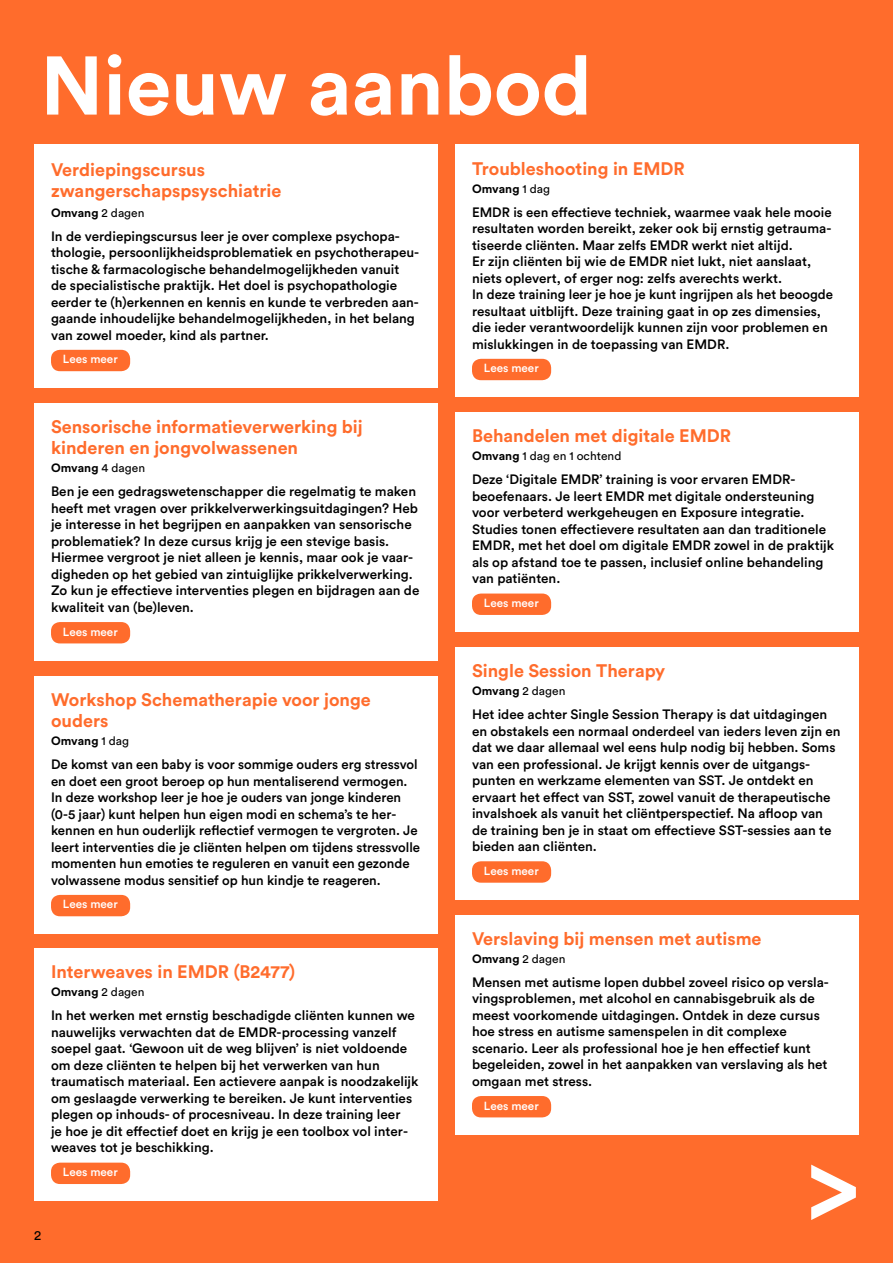
<style>
.page{position:relative;width:893px;height:1263px;background:#ff6c2c}
.page>*{position:absolute;margin:0;border:0;box-sizing:border-box;transform-origin:0 0}
.t1{font:700 103.8px "Circular Pro";color:#fff}
.t2{font:700 82.05px "Circular Pro";color:#fff}
.t3{font:700 18px/21px "Circular Pro";color:#ff6c2c}
.t4{font:500 13.5px/16.5px "Circular Pro";color:#000}
.t5{font:13.5px "Circular Pro";color:#000}
.t6{font:700 12px "Circular Pro";color:#000}
.t7{font:12px "Circular Pro";color:#000}
.t8{font:500 11.7px "Circular Pro";color:#fff}
.s1{font-weight:400}
.s2{font-weight:700}
</style>
<div class="page">
<div style="left:34px;top:145px;width:404px;height:243px;background:#fff"></div>
<div style="left:51px;top:350px;width:79px;height:21px;background:#ff6c2c;border-radius:9px"></div>
<div style="left:455px;top:145px;width:404px;height:252px;background:#fff"></div>
<div style="left:472px;top:359px;width:79px;height:21px;background:#ff6c2c;border-radius:9px"></div>
<div style="left:455px;top:412px;width:404px;height:220px;background:#fff"></div>
<div style="left:472px;top:593px;width:79px;height:22px;background:#ff6c2c;border-radius:9px"></div>
<div style="left:455px;top:647px;width:404px;height:253px;background:#fff"></div>
<div style="left:472px;top:861px;width:79px;height:22px;background:#ff6c2c;border-radius:9px"></div>
<div style="left:455px;top:915px;width:404px;height:219px;background:#fff"></div>
<div style="left:472px;top:1096px;width:79px;height:21px;background:#ff6c2c;border-radius:9px"></div>
<div style="left:34px;top:403px;width:404px;height:258px;background:#fff"></div>
<div style="left:51px;top:622px;width:79px;height:21px;background:#ff6c2c;border-radius:9px"></div>
<div style="left:34px;top:675px;width:404px;height:258px;background:#fff"></div>
<div style="left:51px;top:895px;width:79px;height:21px;background:#ff6c2c;border-radius:9px"></div>
<div style="left:34px;top:948px;width:404px;height:253px;background:#fff"></div>
<div style="left:51px;top:1162px;width:79px;height:22px;background:#ff6c2c;border-radius:9px"></div>
<h2 class="t2" style="left:40px;top:29px;width:553px">Nieuw aanbod</h2>
<h3 class="t3" style="left:51px;top:159px;width:232px">Verdiepingscursus zwangerschapspsyschiatrie</h3>
<p class="t6" style="left:51px;top:204px;width:95px">Omvang <span class="s1">2 dagen</span></p>
<p class="t4" style="left:51px;top:227px;width:370px">In de verdiepingscursus leer je over complexe psychopa&shy;thologie, persoonlijkheidsproblematiek en psychotherapeu&shy;tische &amp; farmacologische behandelmogelijkheden vanuit<br>de specialistische praktijk. Het doel is psychopathologie eerder te (h)erkennen en kennis en kunde te verbreden aan&shy;gaande inhoudelijke behandelmogelijkheden, in het belang van zowel moeder, kind als partner.</p>
<p class="t8" style="left:63px;top:351px;width:56px">Lees meer</p>
<h3 class="t3" style="left:51px;top:416px;width:313px">Sensorische informatieverwerking bij kinderen en jongvolwassenen</h3>
<p class="t6" style="left:51px;top:460px;width:96px">Omvang <span class="s1">4 dagen</span></p>
<p class="t4" style="left:51px;top:483px;width:370px">Ben je een gedragswetenschapper die regelmatig te maken heeft met vragen over prikkelverwerkingsuitdagingen? Heb je interesse in het begrijpen en aanpakken van sensorische problematiek? In deze cursus krijg je een stevige basis.<br>Hiermee vergroot je niet alleen je kennis, maar ook je vaar&shy;digheden op het gebied van zintuiglijke prikkelverwerking.<br>Zo kun je effectieve interventies plegen en bijdragen aan de kwaliteit van (be)leven.</p>
<p class="t8" style="left:63px;top:623px;width:56px">Lees meer</p>
<h3 class="t3" style="left:51px;top:688px;width:321px;line-height:21.6px">Workshop Schematherapie voor jonge ouders</h3>
<p class="t6" style="left:51px;top:733px;width:80px">Omvang <span class="s1">1 dag</span></p>
<p class="t4" style="left:51px;top:756px;width:371px">De komst van een baby is voor sommige ouders erg stressvol en doet een groot beroep op hun mentaliserend vermogen.<br>In deze workshop leer je hoe je ouders van jonge kinderen (0-5 jaar) kunt helpen hun eigen modi en schema’s te her&shy;kennen en hun ouderlijk reflectief vermogen te vergroten. Je leert interventies die je cliënten helpen om tijdens stressvolle momenten hun emoties te reguleren en vanuit een gezonde volwassene modus sensitief op hun kindje te reageren.</p>
<p class="t8" style="left:63px;top:896px;width:56px">Lees meer</p>
<h3 class="t3" style="left:51px;top:961px;width:246px">Interweaves in EMDR (B2477)</h3>
<p class="t6" style="left:51px;top:984px;width:95px">Omvang <span class="s1">2 dagen</span></p>
<p class="t4" style="left:51px;top:1007px;width:369px">In het werken met ernstig beschadigde cliënten kunnen we nauwelijks verwachten dat de EMDR-processing vanzelf soepel gaat. ‘Gewoon uit de weg blijven’ is niet voldoende om deze cliënten te helpen bij het verwerken van hun traumatisch materiaal. Een actievere aanpak is noodzakelijk om geslaagde verwerking te bereiken. Je kunt interventies plegen op inhouds- of procesniveau. In deze training leer<br>je hoe je dit effectief doet en krijg je een toolbox vol inter&shy;weaves tot je beschikking.</p>
<p class="t8" style="left:63px;top:1164px;width:56px">Lees meer</p>
<p class="t5" style="left:34px;top:1226px;width:9px">2</p>
<h3 class="t3" style="left:472px;top:157px;width:214px">Troubleshooting in EMDR</h3>
<p class="t6" style="left:472px;top:180px;width:80px">Omvang <span class="s1">1 dag</span></p>
<p class="t4" style="left:472px;top:203px;width:363px">EMDR is een effectieve techniek, waarmee vaak hele mooie resultaten worden bereikt, zeker ook bij ernstig getrauma&shy;tiseerde cliënten. Maar zelfs EMDR werkt niet altijd.<br>Er zijn cliënten bij wie de EMDR niet lukt, niet aanslaat, niets oplevert, of erger nog: zelfs averechts werkt.<br>In deze training leer je hoe je kunt ingrijpen als het beoogde resultaat uitblijft. Deze training gaat in op zes dimensies, die ieder verantwoordelijk kunnen zijn voor problemen en mislukkingen in de toepassing van EMDR.</p>
<p class="t8" style="left:484px;top:360px;width:56px">Lees meer</p>
<h3 class="t3" style="left:472px;top:425px;width:261px">Behandelen met digitale EMDR</h3>
<p class="t7" style="left:472px;top:448px;width:151px"><span class="s2">Omvang</span> 1 dag en 1 ochtend</p>
<p class="t4" style="left:472px;top:471px;width:364px">Deze ‘Digitale EMDR’ training is voor ervaren EMDR&shy;beoefenaars. Je leert EMDR met digitale ondersteuning voor verbeterd werkgeheugen en Exposure integratie.<br>Studies tonen effectievere resultaten aan dan traditionele EMDR, met het doel om digitale EMDR zowel in de praktijk als op afstand toe te passen, inclusief online behandeling van patiënten.</p>
<p class="t8" style="left:484px;top:595px;width:56px">Lees meer</p>
<h3 class="t3" style="left:472px;top:659px;width:195px">Single Session Therapy</h3>
<p class="t6" style="left:472px;top:683px;width:95px">Omvang <span class="s1">2 dagen</span></p>
<p class="t4" style="left:472px;top:705px;width:370px">Het idee achter Single Session Therapy is dat uitdagingen en obstakels een normaal onderdeel van ieders leven zijn en dat we daar allemaal wel eens hulp nodig bij hebben. Soms van een professional. Je krijgt kennis over de uitgangs&shy;punten en werkzame elementen van SST. Je ontdekt en ervaart het effect van SST, zowel vanuit de therapeutische invalshoek als vanuit het cliëntperspectief. Na afloop van de training ben je in staat om effectieve SST-sessies aan te bieden aan cliënten.</p>
<p class="t8" style="left:484px;top:863px;width:56px">Lees meer</p>
<h3 class="t3" style="left:472px;top:927px;width:291px">Verslaving bij mensen met autisme</h3>
<p class="t6" style="left:472px;top:950px;width:95px">Omvang <span class="s1">2 dagen</span></p>
<p class="t4" style="left:472px;top:973px;width:358px">Mensen met autisme lopen dubbel zoveel risico op versla&shy;vingsproblemen, met alcohol en cannabisgebruik als de meest voorkomende uitdagingen. Ontdek in deze cursus hoe stress en autisme samenspelen in dit complexe scenario. Leer als professional hoe je hen effectief kunt begeleiden, zowel in het aanpakken van verslaving als het omgaan met stress.</p>
<p class="t8" style="left:484px;top:1097px;width:56px">Lees meer</p>
<h1 class="t1" style="left:808px;top:1115px;width:53px">&gt;</h1>
</div>
